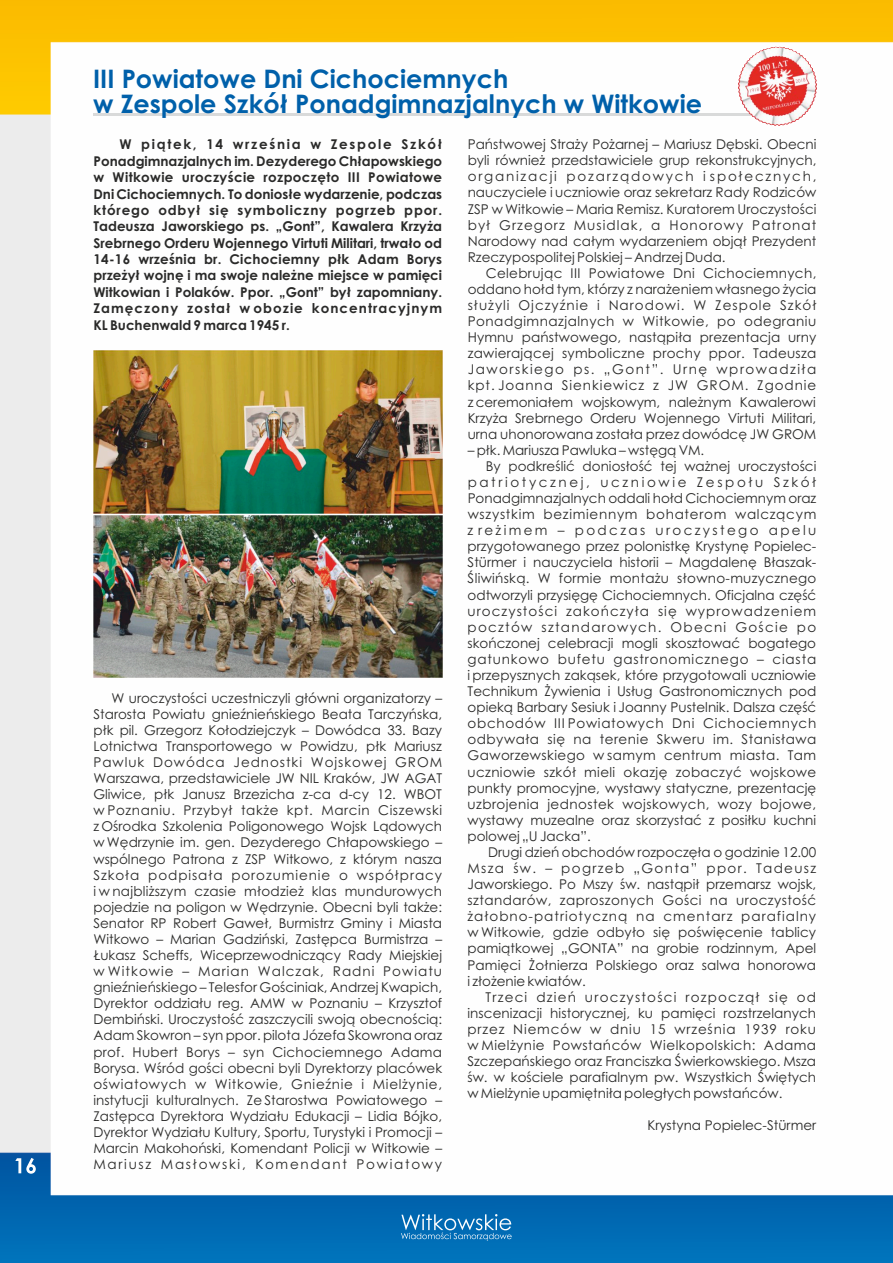
<style>
.page{position:relative;width:893px;height:1263px;background:#fff}
.page>*{position:absolute;margin:0;border:0;box-sizing:border-box;transform-origin:0 0}
.t1{font:700 25.5px/24.8px "Century Gothic";color:#0060aa}
.t2{font:13.5px/16px "Century Gothic";color:#2a2a29;text-align:justify}
.t3{font:700 13.5px/16.4px "Century Gothic";letter-spacing:.075em;color:#2a2a29;text-align:justify}
.t4{font:13.5px "Century Gothic";letter-spacing:.035em;color:#2a2a29}
.t5{font:13.5px "Century Gothic";letter-spacing:.03em;color:#2a2a29}
.t6{font:13.5px "Century Gothic";letter-spacing:.075em;color:#2a2a29}
.t7{font:13.5px "Century Gothic";letter-spacing:.02em;color:#2a2a29}
.t8{font:13.5px "Century Gothic";letter-spacing:.055em;color:#2a2a29}
.t9{font:13.5px "Century Gothic";letter-spacing:.06em;color:#2a2a29}
.t10{font:13.5px "Century Gothic";letter-spacing:.05em;color:#2a2a29}
.t11{font:13.5px "Century Gothic";letter-spacing:.09em;color:#2a2a29}
.t12{font:13.5px "Century Gothic";letter-spacing:.195em;color:#2a2a29}
.t13{font:13.5px "Century Gothic";letter-spacing:.095em;color:#2a2a29}
.t14{font:13.5px "Century Gothic";letter-spacing:.065em;color:#2a2a29}
.t15{font:13.5px "Century Gothic";letter-spacing:.1em;color:#2a2a29}
.t16{font:13.5px "Century Gothic";letter-spacing:.175em;color:#2a2a29}
</style>
<div class="page">
<img style="left:0;top:0;width:893px;height:1263px">
<svg style="left:401px;top:1214px;width:111px;height:27px;background:#3287c1"></svg>
<svg style="left:15px;top:1158px;width:21px;height:16px"></svg>
<hr style="left:94px;top:114px;width:681px;height:2px;background:#d9dada">
<img style="left:93px;top:515px;width:349px;height:162px">
<img style="left:93px;top:351px;width:349px;height:162px">
<img style="left:738px;top:47px;width:79px;height:79px">
<h1 class="t1" style="left:93px;top:69px;width:610px">III Powiatowe Dni Cichociemnych<br>w Zespole Szkół Ponadgimnazjalnych w Witkowie</h1>
<p class="t3" style="left:93px;top:138px;width:350px;text-indent:26px">W piątek, 14 września w Zespole Szkół Ponadgimnazjalnych im. Dezyderego Chłapowskiego w Witkowie uroczyście rozpoczęto III Powiatowe Dni Cichociemnych. To doniosłe wydarzenie, podczas którego odbył się symboliczny pogrzeb ppor.<br>Tadeusza Jaworskiego ps. „Gont”, Kawalera Krzyża Srebrnego Orderu Wojennego Virtuti Militari, trwało od 14-16 września br. Cichociemny płk Adam Borys przeżył wojnę i ma swoje należne miejsce w pamięci Witkowian i Polaków. Ppor. „Gont” był zapomniany.<br>Zamęczony został w obozie koncentracyjnym KL Buchenwald 9 marca 1945 r.</p>
<p class="t2" style="left:468px;top:137px;width:350px">Państwowej Straży Pożarnej – Mariusz Dębski. Obecni byli również przedstawiciele grup rekonstrukcyjnych, organizacji pozarządowych i społecznych, nauczyciele i uczniowie oraz sekretarz Rady Rodziców ZSP w Witkowie – Maria Remisz. Kuratorem Uroczystości był Grzegorz Musidlak, a Honorowy Patronat Narodowy nad całym wydarzeniem objął Prezydent Rzeczypospolitej Polskiej – Andrzej Duda.</p>
<p class="t2" style="left:468px;top:266px;width:350px;text-indent:18px">Celebrując III Powiatowe Dni Cichociemnych, oddano hołd tym, którzy z narażeniem własnego życia służyli Ojczyźnie i Narodowi. W Zespole Szkół Ponadgimnazjalnych w Witkowie, po odegraniu Hymnu państwowego, nastąpiła prezentacja urny zawierającej symboliczne prochy ppor. Tadeusza Jaworskiego ps. „Gont”. Urnę wprowadziła kpt. Joanna Sienkiewicz z JW GROM. Zgodnie z ceremoniałem wojskowym, należnym Kawalerowi Krzyża Srebrnego Orderu Wojennego Virtuti Militari, urna uhonorowana została przez dowódcę JW GROM</p>
<p class="t2" style="left:468px;top:443px;width:238px">– płk. Mariusza Pawluka – wstęgą VM.</p>
<p class="t2" style="left:486px;top:459px;width:332px">By podkreślić doniosłość tej ważnej uroczystości</p>
<p class="t12" style="left:468px;top:477px;width:350px">patriotycznej, uczniowie Zespołu Szkół</p>
<p class="t2" style="left:468px;top:491px;width:350px">Ponadgimnazjalnych oddali hołd Cichociemnym oraz</p>
<p class="t8" style="left:468px;top:509px;width:350px">wszystkim bezimiennym bohaterom walczącym</p>
<p class="t16" style="left:468px;top:525px;width:350px">z reżimem – podczas uroczystego apelu</p>
<p class="t2" style="left:468px;top:540px;width:350px">przygotowanego przez polonistkę Krystynę Popielec-</p>
<p class="t2" style="left:468px;top:556px;width:350px">Stürmer i nauczyciela historii – Magdalenę Błaszak-</p>
<p class="t7" style="left:468px;top:573px;width:350px">Śliwińską. W formie montażu słowno-muzycznego</p>
<p class="t2" style="left:468px;top:588px;width:350px">odtworzyli przysięgę Cichociemnych. Oficjalna część</p>
<p class="t6" style="left:468px;top:605px;width:350px">uroczystości zakończyła się wyprowadzeniem</p>
<p class="t13" style="left:468px;top:622px;width:350px">pocztów sztandarowych. Obecni Goście po</p>
<p class="t2" style="left:468px;top:636px;width:350px">skończonej celebracji mogli skosztować bogatego</p>
<p class="t9" style="left:468px;top:654px;width:350px">gatunkowo bufetu gastronomicznego – ciasta</p>
<p class="t2" style="left:468px;top:668px;width:350px">i przepysznych zakąsek, które przygotowali uczniowie</p>
<p class="t2" style="left:468px;top:684px;width:350px">Technikum Żywienia i Usług Gastronomicznych pod</p>
<p class="t2" style="left:468px;top:700px;width:350px">opieką Barbary Sesiuk i Joanny Pustelnik. Dalsza część</p>
<p class="t10" style="left:468px;top:718px;width:350px">obchodów III Powiatowych Dni Cichociemnych</p>
<p class="t4" style="left:468px;top:734px;width:350px">odbywała się na terenie Skweru im. Stanisława</p>
<p class="t5" style="left:468px;top:750px;width:350px">Gaworzewskiego w samym centrum miasta. Tam</p>
<p class="t5" style="left:468px;top:766px;width:350px">uczniowie szkół mieli okazję zobaczyć wojskowe</p>
<p class="t2" style="left:468px;top:781px;width:350px">punkty promocyjne, wystawy statyczne, prezentację</p>
<p class="t5" style="left:468px;top:798px;width:350px">uzbrojenia jednostek wojskowych, wozy bojowe,</p>
<p class="t2" style="left:468px;top:813px;width:350px">wystawy muzealne oraz skorzystać z posiłku kuchni</p>
<p class="t2" style="left:468px;top:829px;width:125px">polowej „U Jacka”.</p>
<p class="t2" style="left:488px;top:845px;width:330px">Drugi dzień obchodów rozpoczęła o godzinie 12.00</p>
<p class="t15" style="left:468px;top:863px;width:350px">Msza św. – pogrzeb „Gonta” ppor. Tadeusz</p>
<p class="t2" style="left:468px;top:877px;width:350px">Jaworskiego. Po Mszy św. nastąpił przemarsz wojsk,</p>
<p class="t4" style="left:468px;top:895px;width:350px">sztandarów, zaproszonych Gości na uroczystość</p>
<p class="t6" style="left:468px;top:911px;width:350px">żałobno-patriotyczną na cmentarz parafialny</p>
<p class="t2" style="left:467px;top:926px;width:350px">w Witkowie, gdzie odbyło się poświęcenie tablicy</p>
<p class="t2" style="left:467px;top:942px;width:350px">pamiątkowej „GONTA” na grobie rodzinnym, Apel</p>
<p class="t2" style="left:467px;top:958px;width:350px">Pamięci Żołnierza Polskiego oraz salwa honorowa</p>
<p class="t2" style="left:467px;top:974px;width:120px">i złożenie kwiatów.</p>
<p class="t11" style="left:485px;top:991px;width:332px">Trzeci dzień uroczystości rozpoczął się od</p>
<p class="t2" style="left:467px;top:1006px;width:350px">inscenizacji historycznej, ku pamięci rozstrzelanych</p>
<p class="t14" style="left:467px;top:1024px;width:350px">przez Niemców w dniu 15 września 1939 roku</p>
<p class="t4" style="left:467px;top:1040px;width:350px">w Mielżynie Powstańców Wielkopolskich: Adama</p>
<p class="t2" style="left:467px;top:1054px;width:350px">Szczepańskiego oraz Franciszka Świerkowskiego. Msza</p>
<p class="t2" style="left:467px;top:1070px;width:350px">św. w kościele parafialnym pw. Wszystkich Świętych</p>
<p class="t2" style="left:467px;top:1086px;width:316px">w Mielżynie upamiętniła poległych powstańców.</p>
<p class="t2" style="left:647px;top:1119px;width:170px">Krystyna Popielec-Stürmer</p>
<p class="t2" style="left:93px;top:691px;width:350px;text-indent:18px">W uroczystości uczestniczyli główni organizatorzy – Starosta Powiatu gnieźnieńskiego Beata Tarczyńska, płk pil. Grzegorz Kołodziejczyk – Dowódca 33. Bazy Lotnictwa Transportowego w Powidzu, płk Mariusz Pawluk Dowódca Jednostki Wojskowej GROM Warszawa, przedstawiciele JW NIL Kraków, JW AGAT Gliwice, płk Janusz Brzezicha z-ca d-cy 12. WBOT w Poznaniu. Przybył także kpt. Marcin Ciszewski z Ośrodka Szkolenia Poligonowego Wojsk Lądowych w Wędrzynie im. gen. Dezyderego Chłapowskiego – wspólnego Patrona z ZSP Witkowo, z którym nasza Szkoła podpisała porozumienie o współpracy i w najbliższym czasie młodzież klas mundurowych pojedzie na poligon w Wędrzynie. Obecni byli także:<br>Senator RP Robert Gaweł, Burmistrz Gminy i Miasta Witkowo – Marian Gadziński, Zastępca Burmistrza – Łukasz Scheffs, Wiceprzewodniczący Rady Miejskiej w Witkowie – Marian Walczak, Radni Powiatu gnieźnieńskiego – Telesfor Gościniak, Andrzej Kwapich, Dyrektor oddziału reg. AMW w Poznaniu – Krzysztof Dembiński. Uroczystość zaszczycili swoją obecnością:<br>Adam Skowron – syn ppor. pilota Józefa Skowrona oraz prof. Hubert Borys – syn Cichociemnego Adama Borysa. Wśród gości obecni byli Dyrektorzy placówek oświatowych w Witkowie, Gnieźnie i Mielżynie, instytucji kulturalnych. Ze Starostwa Powiatowego – Zastępca Dyrektora Wydziału Edukacji – Lidia Bójko, Dyrektor Wydziału Kultury, Sportu, Turystyki i Promocji – Marcin Makohoński, Komendant Policji w Witkowie – Mariusz Masłowski, Komendant Powiatowy</p>
</div>
